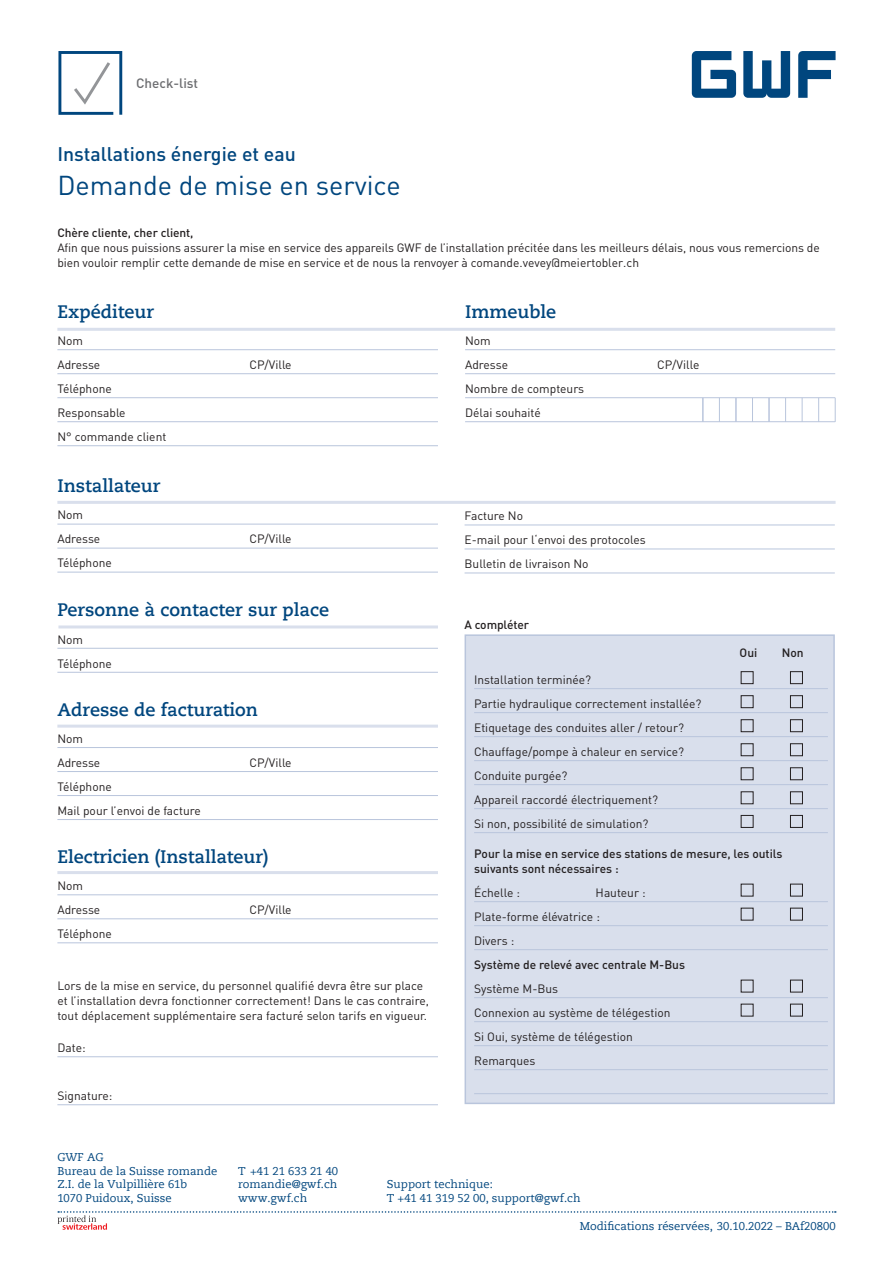
<style>
.page{position:relative;width:893px;height:1263px;background:#fff}
.page>*{position:absolute;margin:0;border:0;box-sizing:border-box;transform-origin:0 0}
.t1{font:27px "DIN Pro";color:#00467e}
.t2{font:500 19.5px "DIN Pro";color:#00467e}
.t3{font:700 18px "Caecilia Com 75";color:#00467e}
.t4{font:500 13.5px "DIN Pro";color:#6c6d70}
.t5{font:12px/24px "DIN Pro";color:#231f20}
.t6{font:500 12px/15px "DIN Pro";color:#231f20}
.t7{font:11.25px/13.5px "Caecilia Com 55 Roman";color:#00467e}
</style>
<div class="page">
<svg style="left:57px;top:1211px;width:779px;height:19px"></svg>
<hr style="left:57px;top:524px;width:381px;height:1px;background:#b9c5dc">
<hr style="left:57px;top:548px;width:381px;height:1px;background:#b9c5dc">
<hr style="left:57px;top:572px;width:381px;height:1px;background:#b9c5dc">
<hr style="left:57px;top:501px;width:779px;height:3px;background:#d9dfec">
<hr style="left:465px;top:525px;width:370px;height:1px;background:#b9c5dc">
<hr style="left:465px;top:549px;width:370px;height:1px;background:#b9c5dc">
<hr style="left:465px;top:573px;width:370px;height:1px;background:#b9c5dc">
<hr style="left:57px;top:648px;width:381px;height:1px;background:#b9c5dc">
<hr style="left:57px;top:672px;width:381px;height:1px;background:#b9c5dc">
<hr style="left:58px;top:625px;width:380px;height:3px;background:#d9dfec">
<hr style="left:57px;top:894px;width:381px;height:1px;background:#b9c5dc">
<hr style="left:57px;top:918px;width:381px;height:1px;background:#b9c5dc">
<hr style="left:57px;top:942px;width:381px;height:1px;background:#b9c5dc">
<hr style="left:57px;top:871px;width:381px;height:3px;background:#d9dfec">
<hr style="left:57px;top:747px;width:381px;height:1px;background:#b9c5dc">
<hr style="left:57px;top:771px;width:381px;height:1px;background:#b9c5dc">
<hr style="left:57px;top:795px;width:381px;height:1px;background:#b9c5dc">
<hr style="left:57px;top:819px;width:381px;height:1px;background:#b9c5dc">
<hr style="left:57px;top:725px;width:381px;height:3px;background:#d9dfec">
<hr style="left:57px;top:349px;width:381px;height:1px;background:#b9c5dc">
<hr style="left:57px;top:373px;width:381px;height:1px;background:#b9c5dc">
<hr style="left:57px;top:397px;width:381px;height:1px;background:#b9c5dc">
<hr style="left:57px;top:421px;width:381px;height:1px;background:#b9c5dc">
<hr style="left:57px;top:445px;width:381px;height:1px;background:#b9c5dc">
<hr style="left:465px;top:349px;width:370px;height:1px;background:#b9c5dc">
<hr style="left:465px;top:373px;width:370px;height:1px;background:#b9c5dc">
<hr style="left:465px;top:397px;width:370px;height:1px;background:#b9c5dc">
<hr style="left:465px;top:421px;width:370px;height:1px;background:#b9c5dc">
<svg style="left:835px;top:398px;width:1px;height:24px"></svg>
<svg style="left:818px;top:398px;width:1px;height:23px"></svg>
<svg style="left:802px;top:398px;width:1px;height:23px"></svg>
<svg style="left:785px;top:398px;width:1px;height:23px"></svg>
<hr style="left:768px;top:398px;width:2px;height:24px;background:#b9c5dc">
<svg style="left:752px;top:398px;width:1px;height:23px"></svg>
<hr style="left:735px;top:398px;width:2px;height:24px;background:#b9c5dc">
<svg style="left:719px;top:398px;width:1px;height:23px"></svg>
<hr style="left:702px;top:398px;width:2px;height:24px;background:#b9c5dc">
<hr style="left:57px;top:328px;width:778px;height:3px;background:#d9dfec">
<svg style="left:58px;top:51px;width:64px;height:64px"></svg>
<svg style="left:692px;top:51px;width:144px;height:47px"></svg>
<hr style="left:57px;top:1056px;width:381px;height:1px;background:#b9c5dc">
<hr style="left:57px;top:1104px;width:381px;height:1px;background:#b9c5dc">
<div style="left:465px;top:634px;width:370px;height:470px;background:#d9dfec;border:2px solid #b9c5dc"></div>
<hr style="left:474px;top:688px;width:354px;height:1px;background:#b9c5dc">
<hr style="left:474px;top:712px;width:354px;height:1px;background:#b9c5dc">
<hr style="left:474px;top:736px;width:354px;height:1px;background:#b9c5dc">
<hr style="left:474px;top:760px;width:354px;height:1px;background:#b9c5dc">
<hr style="left:474px;top:784px;width:354px;height:1px;background:#b9c5dc">
<hr style="left:474px;top:808px;width:354px;height:1px;background:#b9c5dc">
<hr style="left:474px;top:832px;width:354px;height:1px;background:#b9c5dc">
<hr style="left:474px;top:901px;width:354px;height:1px;background:#b9c5dc">
<hr style="left:474px;top:925px;width:354px;height:1px;background:#b9c5dc">
<hr style="left:474px;top:949px;width:354px;height:1px;background:#b9c5dc">
<hr style="left:474px;top:997px;width:354px;height:1px;background:#b9c5dc">
<hr style="left:474px;top:1021px;width:354px;height:1px;background:#b9c5dc">
<hr style="left:474px;top:1045px;width:354px;height:1px;background:#b9c5dc">
<hr style="left:474px;top:1069px;width:354px;height:1px;background:#b9c5dc">
<hr style="left:474px;top:1093px;width:354px;height:1px;background:#b9c5dc">
<div style="left:741px;top:671px;width:12px;height:13px;border:1px solid #231f20"></div>
<div style="left:741px;top:767px;width:12px;height:13px;border:1px solid #231f20"></div>
<div style="left:741px;top:719px;width:12px;height:13px;border:1px solid #231f20"></div>
<div style="left:790px;top:671px;width:13px;height:13px;border:1px solid #231f20"></div>
<div style="left:790px;top:767px;width:13px;height:13px;border:1px solid #231f20"></div>
<div style="left:790px;top:719px;width:13px;height:13px;border:1px solid #231f20"></div>
<div style="left:741px;top:695px;width:12px;height:13px;border:1px solid #231f20"></div>
<div style="left:741px;top:743px;width:12px;height:13px;border:1px solid #231f20"></div>
<div style="left:790px;top:695px;width:13px;height:13px;border:1px solid #231f20"></div>
<div style="left:790px;top:743px;width:13px;height:13px;border:1px solid #231f20"></div>
<div style="left:741px;top:791px;width:12px;height:13px;border:1px solid #231f20"></div>
<div style="left:790px;top:791px;width:13px;height:13px;border:1px solid #231f20"></div>
<div style="left:790px;top:908px;width:13px;height:12px;border:1px solid #231f20"></div>
<div style="left:790px;top:884px;width:13px;height:12px;border:1px solid #231f20"></div>
<div style="left:790px;top:1004px;width:13px;height:12px;border:1px solid #231f20"></div>
<div style="left:790px;top:980px;width:13px;height:12px;border:1px solid #231f20"></div>
<div style="left:741px;top:815px;width:12px;height:13px;border:1px solid #231f20"></div>
<div style="left:790px;top:815px;width:13px;height:13px;border:1px solid #231f20"></div>
<p class="t4" style="left:136px;top:74px;width:64px">Check-list</p>
<h2 class="t2" style="left:57px;top:141px;width:240px">Installations énergie et eau</h2>
<h1 class="t1" style="left:57px;top:167px;width:345px">Demande de mise en service</h1>
<p class="t6" style="left:57px;top:224px;width:138px">Chère cliente, cher client,</p>
<p class="t5" style="left:57px;top:239px;width:764px;line-height:15px">Afin que nous puissions assurer la mise en service des appareils GWF de l’installation précitée dans les meilleurs délais, nous vous remercions de bien vouloir remplir cette demande de mise en service et de nous la renvoyer à comande.vevey@meiertobler.ch</p>
<h3 class="t3" style="left:57px;top:299px;width:98px">Expéditeur</h3>
<p class="t5" style="left:57px;top:328px;width:44px">Nom<br>Adresse</p>
<p class="t5" style="left:57px;top:376px;width:110px">Téléphone<br>Responsable<br>N° commande client</p>
<h3 class="t3" style="left:57px;top:473px;width:104px">Installateur</h3>
<p class="t5" style="left:57px;top:503px;width:44px">Nom<br>Adresse</p>
<p class="t5" style="left:57px;top:551px;width:56px">Téléphone</p>
<p class="t5" style="left:249px;top:352px;width:44px">CP/Ville</p>
<p class="t5" style="left:249px;top:527px;width:44px">CP/Ville</p>
<h3 class="t3" style="left:57px;top:598px;width:273px">Personne à contacter sur place</h3>
<p class="t5" style="left:57px;top:627px;width:56px">Nom<br>Téléphone</p>
<h3 class="t3" style="left:57px;top:697px;width:202px">Adresse de facturation</h3>
<p class="t5" style="left:57px;top:726px;width:44px">Nom<br>Adresse</p>
<p class="t5" style="left:249px;top:750px;width:44px">CP/Ville</p>
<p class="t5" style="left:57px;top:774px;width:145px">Téléphone<br>Mail pour l’envoi de facture</p>
<h3 class="t3" style="left:57px;top:844px;width:212px">Electricien (Installateur)</h3>
<p class="t5" style="left:57px;top:873px;width:44px">Nom<br>Adresse</p>
<p class="t5" style="left:249px;top:897px;width:44px">CP/Ville</p>
<p class="t5" style="left:57px;top:921px;width:56px">Téléphone</p>
<p class="t5" style="left:57px;top:978px;width:373px;line-height:15px">Lors de la mise en service, du personnel qualifié devra être sur place et l’installation devra fonctionner correctement! Dans le cas contraire, tout déplacement supplémentaire sera facturé selon tarifs en vigueur.</p>
<p class="t5" style="left:57px;top:1035px;width:30px">Date:</p>
<p class="t5" style="left:57px;top:1083px;width:56px">Signature:</p>
<h3 class="t3" style="left:465px;top:299px;width:93px">Immeuble</h3>
<p class="t5" style="left:465px;top:328px;width:44px">Nom<br>Adresse</p>
<p class="t5" style="left:465px;top:376px;width:121px">Nombre de compteurs<br>Délai souhaité</p>
<p class="t5" style="left:657px;top:352px;width:44px">CP/Ville</p>
<p class="t5" style="left:465px;top:503px;width:183px">Facture No<br>E-mail pour l‘envoi des protocoles<br>Bulletin de livraison No</p>
<p class="t6" style="left:465px;top:616px;width:66px">A compléter</p>
<p class="t6" style="left:740px;top:644px;width:19px">Oui</p>
<p class="t6" style="left:782px;top:644px;width:23px">Non</p>
<p class="t5" style="left:474px;top:667px;width:229px">Installation terminée?<br>Partie hydraulique correctement installée?<br>Etiquetage des conduites aller / retour?<br>Chauffage/pompe à chaleur en service?<br>Conduite purgée?<br>Appareil raccordé électriquement?<br>Si non, possibilité de simulation?</p>
<p class="t6" style="left:474px;top:846px;width:310px">Pour la mise en service des stations de mesure, les outils suivants sont nécessaires :</p>
<p class="t5" style="left:474px;top:880px;width:47px">Échelle :</p>
<p class="t5" style="left:474px;top:880px;width:173px;text-indent:122px">Hauteur :<br>Plate-forme élévatrice :<br>Divers :</p>
<p class="t6" style="left:474px;top:957px;width:212px">Système de relevé avec centrale M-Bus</p>
<p class="t5" style="left:474px;top:976px;width:198px">Système M-Bus<br>Connexion au système de télégestion<br>Si Oui, système de télégestion<br>Remarques</p>
<p class="t7" style="left:57px;top:1150px;width:162px">GWF AG<br>Bureau de la Suisse romande<br>Z.I. de la Vulpillière 61b<br>1070 Puidoux, Suisse</p>
<p class="t7" style="left:238px;top:1164px;width:102px;text-align:justify">T +41 21 633 21 40 romandie@gwf.ch www.gwf.ch</p>
<p class="t7" style="left:387px;top:1177px;width:195px">Support technique:<br>T +41 41 319 52 00, support@gwf.ch</p>
<p class="t7" style="left:580px;top:1219px;width:257px">Modifications réservées, 30.10.2022 – BAf20800</p>
</div>
